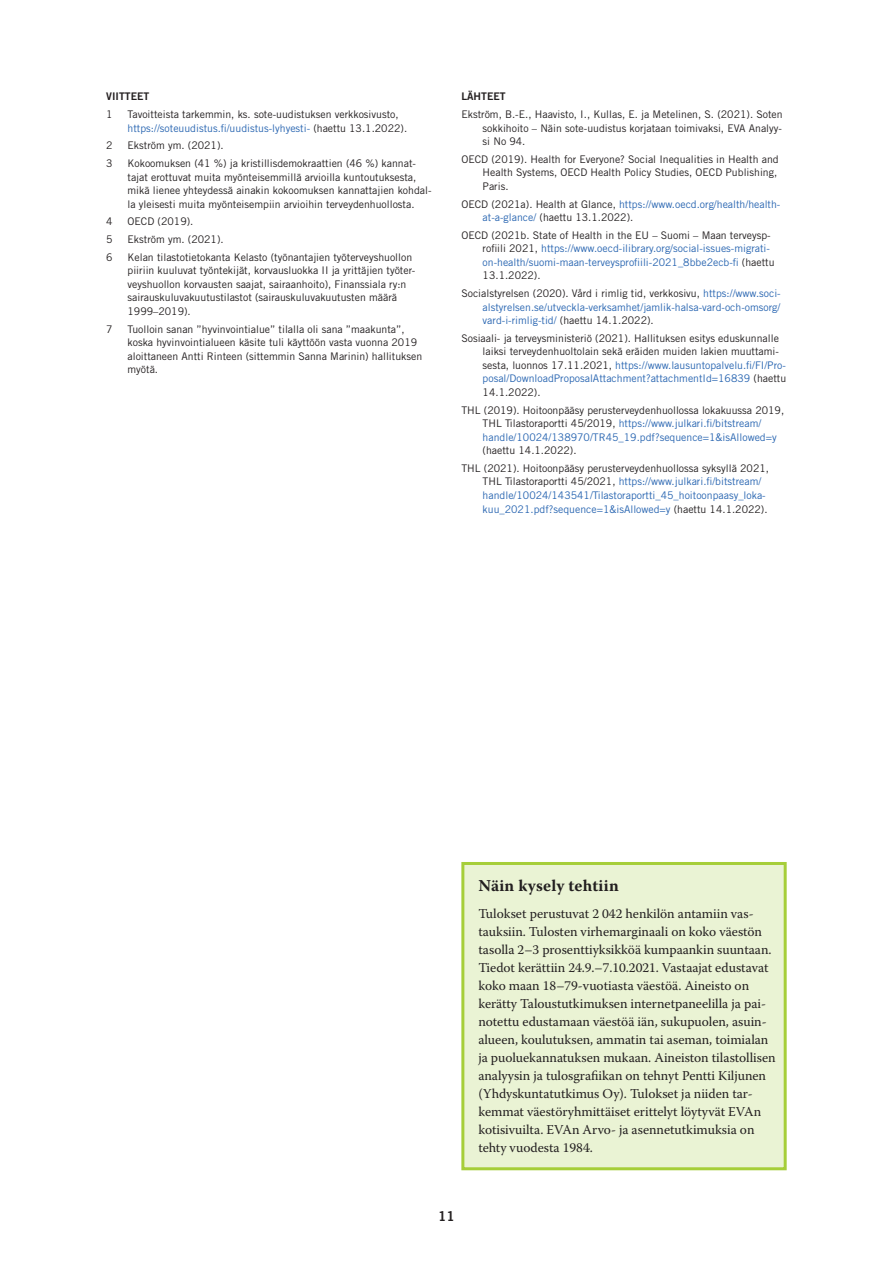
<style>
.page{position:relative;width:893px;height:1263px;background:#fff}
.page>*{position:absolute;margin:0;border:0;box-sizing:border-box;transform-origin:0 0}
.t1{font:700 16.5px "Warnock Pro";letter-spacing:.01em;color:#231f20}
.t2{font:13.5px/18px "Warnock Pro";letter-spacing:-.005em;color:#231f20}
.t3{font:13.5px "Trade Gothic LT Std Bd 2";color:#231f20}
.t4{font:10.5px/13.5px "Trade Gothic LT Std";color:#231f20}
.t5{font:10.5px/13.5px "Trade Gothic LT Std";color:#2865b1}
.t6{font:10.5px "Trade Gothic LT Std Bd 2";color:#231f20}
.s1{color:#2865b1}
.s2{color:#231f20}
</style>
<div class="page">
<div style="left:461px;top:862px;width:326px;height:308px;background:#eaf3d4;border:3px solid #a6ce39"></div>
<p class="t6" style="left:106px;top:90px;width:45px">VIITTEET</p>
<p class="t4" style="left:106px;top:107px;width:8px">1</p>
<p class="t4" style="left:128px;top:107px;width:281px">Tavoitteista tarkemmin, ks. sote-uudistuksen verkkosivusto, <span class="s1">https://soteuudistus.fi/uudistus-lyhyesti-</span> (haettu 13.1.2022).</p>
<p class="t4" style="left:106px;top:139px;width:8px">2</p>
<p class="t4" style="left:128px;top:139px;width:98px">Ekström ym. (2021).</p>
<p class="t4" style="left:106px;top:156px;width:8px">3</p>
<p class="t4" style="left:128px;top:156px;width:305px">Kokoomuksen (41 %) ja kristillisdemokraattien (46 %) kannat&shy;tajat erottuvat muita myönteisemmillä arvioilla kuntoutuksesta, mikä lienee yhteydessä ainakin kokoomuksen kannattajien kohdal&shy;la yleisesti muita myönteisempiin arvioihin terveydenhuollosta.</p>
<p class="t4" style="left:106px;top:215px;width:8px">4</p>
<p class="t4" style="left:128px;top:215px;width:67px">OECD (2019).</p>
<p class="t4" style="left:106px;top:232px;width:8px">5</p>
<p class="t4" style="left:128px;top:232px;width:98px">Ekström ym. (2021).</p>
<p class="t4" style="left:106px;top:250px;width:8px">6</p>
<p class="t4" style="left:128px;top:250px;width:289px">Kelan tilastotietokanta Kelasto (työnantajien työterveyshuollon piiriin kuuluvat työntekijät, korvausluokka II ja yrittäjien työter&shy;veyshuollon korvausten saajat, sairaanhoito), Finanssiala ry:n sairauskuluvakuutustilastot (sairauskuluvakuutusten määrä 1999–2019).</p>
<p class="t4" style="left:106px;top:322px;width:8px">7</p>
<p class="t4" style="left:128px;top:322px;width:296px">Tuolloin sanan ”hyvinvointialue” tilalla oli sana ”maakunta”, koska hyvinvointialueen käsite tuli käyttöön vasta vuonna 2019 aloittaneen Antti Rinteen (sittemmin Sanna Marinin) hallituksen myötä.</p>
<p class="t6" style="left:461px;top:90px;width:46px">LÄHTEET</p>
<p class="t4" style="left:483px;top:107px;width:301px;text-align:justify;text-indent:-21px">Ekström, B.-E., Haavisto, I., Kullas, E. ja Metelinen, S. (2021). Soten sokkihoito – Näin sote-uudistus korjataan toimivaksi, EVA Analyy&shy;si No 94.</p>
<p class="t4" style="left:483px;top:152px;width:298px;text-indent:-21px">OECD (2019). Health for Everyone? Social Inequalities in Health and<br>Health Systems, OECD Health Policy Studies, OECD Publishing,<br>Paris.</p>
<p class="t5" style="left:483px;top:197px;width:299px;text-indent:-21px"><span class="s2">OECD (2021a). Health at Glance,</span> https://www.oecd.org/health/health&shy;at-a-glance/ <span class="s2">(haettu 13.1.2022).</span></p>
<p class="t5" style="left:483px;top:228px;width:293px;text-indent:-21px"><span class="s2">OECD (2021b. State of Health in the EU – Suomi – Maan terveysp&shy;rofiili 2021,</span> https://www.oecd-ilibrary.org/social-issues-migrati&shy;on-health/suomi-maan-terveysprofiili-2021_8bbe2ecb-fi <span class="s2">(haettu 13.1.2022).</span></p>
<p class="t5" style="left:483px;top:287px;width:300px;text-align:justify;text-indent:-21px"><span class="s2">Socialstyrelsen (2020). Vård i rimlig tid, verkkosivu,</span> https://www.soci&shy;alstyrelsen.se/utveckla-verksamhet/jamlik-halsa-vard-och-omsorg/ vard-i-rimlig-tid/ <span class="s2">(haettu 14.1.2022).</span></p>
<p class="t4" style="left:483px;top:331px;width:305px;text-indent:-21px">Sosiaali- ja terveysministeriö (2021). Hallituksen esitys eduskunnalle laiksi terveydenhuoltolain sekä eräiden muiden lakien muuttami&shy;sesta, luonnos 17.11.2021, <span class="s1">https://www.lausuntopalvelu.fi/FI/Pro&shy;posal/DownloadProposalAttachment?attachmentId=16839</span> (haettu 14.1.2022).</p>
<p class="t5" style="left:483px;top:403px;width:303px;text-indent:-21px"><span class="s2">THL (2019). Hoitoonpääsy perusterveydenhuollossa lokakuussa 2019,<br>THL Tilastoraportti 45/2019,</span> https://www.julkari.fi/bitstream/ handle/10024/138970/TR45_19.pdf?sequence=1&amp;isAllowed=y</p>
<p class="t4" style="left:461px;top:441px;width:309px;line-height:17.7px;text-indent:21px">(haettu 14.1.2022).<br>THL (2021). Hoitoonpääsy perusterveydenhuollossa syksyllä 2021,</p>
<p class="t5" style="left:483px;top:475px;width:286px"><span class="s2">THL Tilastoraportti 45/2021,</span> https://www.julkari.fi/bitstream/ handle/10024/143541/Tilastoraportti_45_hoitoonpaasy_loka&shy;kuu_2021.pdf?sequence=1&amp;isAllowed=y <span class="s2">(haettu 14.1.2022).</span></p>
<p class="t3" style="left:438px;top:1207px;width:18px">11</p>
<h1 class="t1" style="left:478px;top:876px;width:142px">Näin kysely tehtiin</h1>
<p class="t2" style="left:478px;top:904px;width:299px">Tulokset perustuvat 2 042 henkilön antamiin vas&shy;tauksiin. Tulosten virhemarginaali on koko väestön tasolla 2–3 prosenttiyksikköä kumpaankin suuntaan.<br>Tiedot kerättiin 24.9.–7.10.2021. Vastaajat edustavat koko maan 18–79-vuotiasta väestöä. Aineisto on kerätty Taloustutkimuksen internetpaneelilla ja pai&shy;notettu edustamaan väestöä iän, sukupuolen, asuin&shy;alueen, koulutuksen, ammatin tai aseman, toimialan ja puoluekannatuksen mukaan. Aineiston tilastollisen analyysin ja tulosgrafiikan on tehnyt Pentti Kiljunen (Yhdyskuntatutkimus Oy). Tulokset ja niiden tar&shy;kemmat väestöryhmittäiset erittelyt löytyvät EVAn kotisivuilta. EVAn Arvo- ja asennetutkimuksia on tehty vuodesta 1984.</p>
</div>
